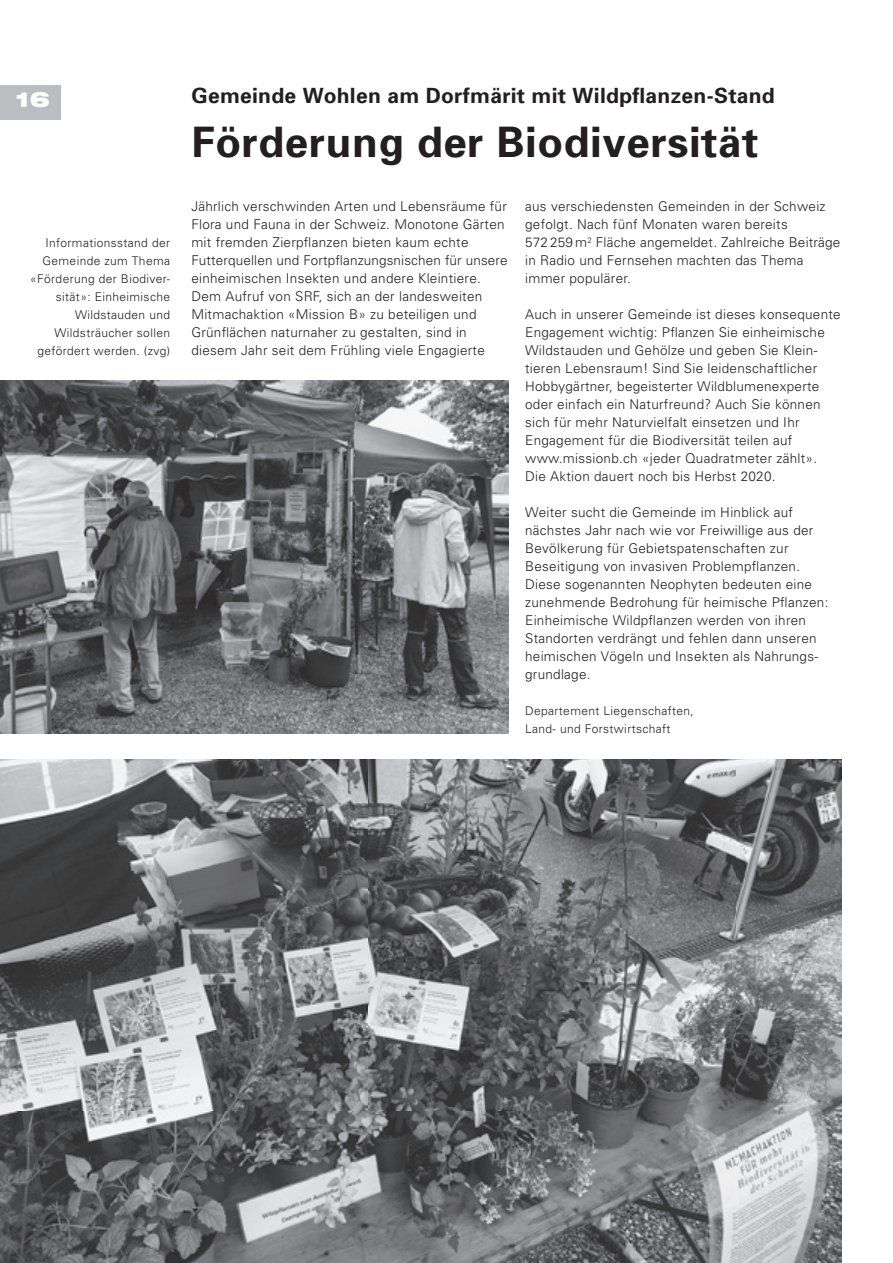
<style>
.page{position:relative;width:893px;height:1263px;background:#fff}
.page>*{position:absolute;margin:0;border:0;box-sizing:border-box;transform-origin:0 0}
.t1{font:700 42px "Univers";letter-spacing:.015em;color:#231f20}
.t2{font:700 21px "Univers";letter-spacing:.015em;color:#231f20}
.t3{font:900 expanded 21px "Helvetica Neue LT Com";color:#fff}
.t4{font:300 13.5px/18px "Univers";letter-spacing:.02em;color:#231f20}
.t5{font:300 12px/18px "Univers";letter-spacing:.03em;color:#231f20}
</style>
<div class="page">
<div style="left:0;top:85px;width:61px;height:35px;background:#bcbdc0"></div>
<img style="left:0;top:381px;width:508px;height:352px">
<img style="left:0;top:759px;width:842px;height:504px">
<h2 class="t3" style="left:15px;top:86px;width:36px">16</h2>
<h2 class="t2" style="left:191px;top:82px;width:585px">Gemeinde Wohlen am Dorfmärit mit Wildpflanzen-Stand</h2>
<h1 class="t1" style="left:191px;top:115px;width:569px">Förderung der Biodiversität</h1>
<p class="t4" style="left:191px;top:197px;width:318px">Jährlich verschwinden Arten und Lebensräume für Flora und Fauna in der Schweiz. Monotone Gärten mit fremden Zierpflanzen bieten kaum echte Futterquellen und Fortpflanzungsnischen für unsere einheimischen Insekten und andere Kleintiere.<br>Dem Aufruf von SRF, sich an der landesweiten Mitmachaktion «Mission B» zu beteiligen und Grünflächen naturnaher zu gestalten, sind in diesem Jahr seit dem Frühling viele Engagierte</p>
<p class="t4" style="left:525px;top:197px;width:317px">aus verschiedensten Gemeinden in der Schweiz gefolgt. Nach fünf Monaten waren bereits<br>572 259 m<sup>2</sup> Fläche angemeldet. Zahlreiche Beiträge in Radio und Fernsehen machten das Thema immer populärer.</p>
<p class="t5" style="left:30px;top:233px;width:141px;text-align:right">Informationsstand der<br>Gemeinde zum Thema «Förderung der Biodiver&shy;sität»: Einheimische<br>Wildstauden und<br>Wildsträucher sollen gefördert werden. (zvg)</p>
<p class="t4" style="left:525px;top:305px;width:317px">Auch in unserer Gemeinde ist dieses konsequente Engagement wichtig: Pflanzen Sie einheimische Wildstauden und Gehölze und geben Sie Klein&shy;tieren Lebensraum! Sind Sie leidenschaftlicher Hobbygärtner, begeisterter Wildblumenexperte oder einfach ein Naturfreund? Auch Sie können sich für mehr Naturvielfalt einsetzen und Ihr Engagement für die Biodiversität teilen auf www.missionb.ch «jeder Quadratmeter zählt».<br>Die Aktion dauert noch bis Herbst 2020.</p>
<p class="t4" style="left:525px;top:503px;width:305px">Weiter sucht die Gemeinde im Hinblick auf nächstes Jahr nach wie vor Freiwillige aus der Bevölkerung für Gebietspatenschaften zur Beseitigung von invasiven Problempflanzen.<br>Diese sogenannten Neophyten bedeuten eine zunehmende Bedrohung für heimische Pflanzen:<br>Einheimische Wildpflanzen werden von ihren Standorten verdrängt und fehlen dann unseren heimischen Vögeln und Insekten als Nahrungs&shy;grundlage.</p>
<p class="t5" style="left:525px;top:701px;width:170px">Departement Liegenschaften,<br>Land- und Forstwirtschaft</p>
</div>
